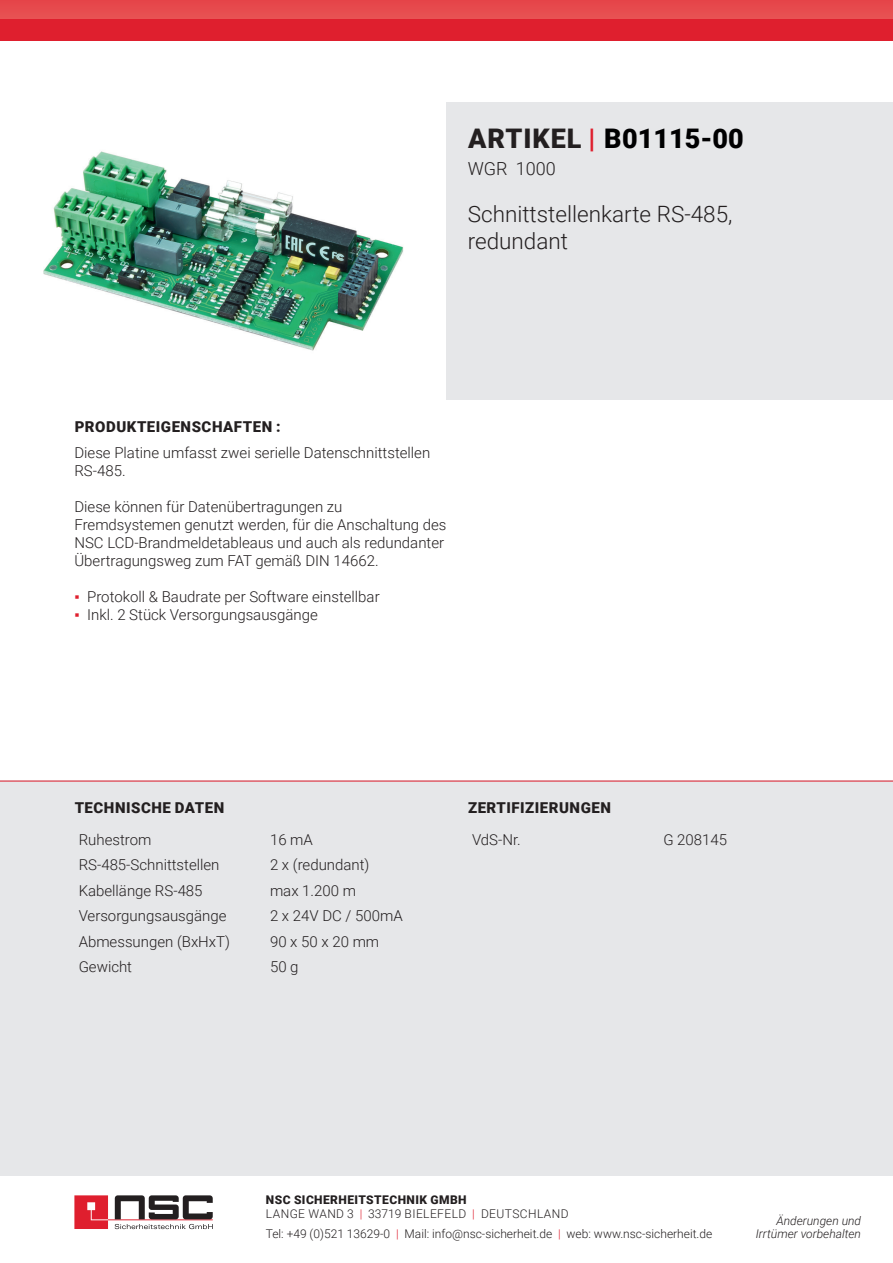
<style>
.page{position:relative;width:893px;height:1263px;background:#fff}
.page>*{position:absolute;margin:0;border:0;box-sizing:border-box;transform-origin:0 0}
.t1{font:900 27px "Roboto";letter-spacing:.015em;color:#000001}
.t2{font:300 22.5px/27px "Roboto";color:#231f20}
.t3{font:300 18px "Roboto";color:#231f20}
.t4{font:300 15px/18px "Roboto";color:#231f20}
.t5{font:900 15px "Roboto";letter-spacing:.035em;color:#231f20}
.t6{font:300 12px "Roboto";color:#231f20}
.t7{font:300 12px/13.5px "Roboto";letter-spacing:.035em;color:#231f20}
.t8{font:italic 300 12px/13.5px "Roboto";color:#231f20;text-align:right}
.s1{color:#231f20}
.s2{color:#df1f2e}
.s3{font-family:"Arial Narrow";font-weight:400;color:#df1f2e}
.s4{font-weight:900}
</style>
<div class="page">
<div style="left:0;top:781px;width:893px;height:395px;background:#e6e7e9"></div>
<div style="left:446px;top:102px;width:447px;height:298px;background:#e6e7e9"></div>
<hr style="left:0;top:781px;width:893px;height:1px;background:#df1f2e">
<div style="left:0;top:0;width:893px;height:40px;background:#df1f2e"></div>
<div style="left:0;top:0;width:893px;height:19px;background:#e64b4e"></div>
<svg style="left:74px;top:1195px;width:139px;height:34px"></svg>
<img style="left:43px;top:151px;width:361px;height:200px">
<h1 class="t1" style="left:468px;top:119px;width:277px"><span class="s1">ARTIKEL</span> <span class="s2">|</span> B01115-00</h1>
<p class="t3" style="left:468px;top:156px;width:90px">WGR 1000</p>
<h2 class="t2" style="left:468px;top:199px;width:266px">Schnittstellenkarte RS-485, redundant</h2>
<p class="t5" style="left:75px;top:416px;width:208px">PRODUKTEIGENSCHAFTEN :</p>
<p class="t4" style="left:74px;top:443px;width:357px">Diese Platine umfasst zwei serielle Datenschnittstellen<br>RS-485.</p>
<p class="t4" style="left:74px;top:497px;width:374px">Diese können für Datenübertragungen zu Fremdsystemen genutzt werden, für die Anschaltung des NSC LCD-Brandmeldetableaus und auch als redundanter Übertragungsweg zum FAT gemäß DIN 14662.</p>
<p class="t4" style="left:74px;top:587px;width:307px"><span class="s3">▪</span><span class="s2">▪</span> Protokoll &amp; Baudrate per Software einstellbar</p>
<p class="t4" style="left:74px;top:605px;width:245px"><span class="s3">▪</span><span class="s2">▪</span> Inkl. 2 Stück Versorgungsausgänge</p>
<p class="t5" style="left:75px;top:797px;width:151px">TECHNISCHE DATEN</p>
<p class="t5" style="left:468px;top:797px;width:144px">ZERTIFIZIERUNGEN</p>
<p class="t4" style="left:79px;top:830px;width:74px">Ruhestrom</p>
<p class="t4" style="left:270px;top:830px;width:44px">16 mA</p>
<p class="t4" style="left:472px;top:830px;width:50px">VdS-Nr.</p>
<p class="t4" style="left:663px;top:830px;width:65px">G 208145</p>
<p class="t4" style="left:79px;top:855px;width:142px">RS-485-Schnittstellen</p>
<p class="t4" style="left:270px;top:855px;width:101px">2 x (redundant)</p>
<p class="t4" style="left:79px;top:881px;width:125px">Kabellänge RS-485</p>
<p class="t4" style="left:270px;top:881px;width:88px">max 1.200 m</p>
<p class="t4" style="left:79px;top:906px;width:149px">Versorgungsausgänge</p>
<p class="t4" style="left:270px;top:906px;width:134px">2 x 24V DC / 500mA</p>
<p class="t4" style="left:79px;top:932px;width:153px">Abmessungen (BxHxT)</p>
<p class="t4" style="left:270px;top:932px;width:111px">90 x 50 x 20 mm</p>
<p class="t4" style="left:79px;top:957px;width:55px">Gewicht</p>
<p class="t4" style="left:270px;top:957px;width:30px">50 g</p>
<p class="t7" style="left:266px;top:1193px;width:304px"><span class="s4">NSC SICHERHEITSTECHNIK GMBH<br></span>LANGE WAND 3 <span class="s2">|</span> 33719 BIELEFELD <span class="s2">|</span> DEUTSCHLAND</p>
<p class="t6" style="left:266px;top:1225px;width:448px">Tel: +49 (0)521 13629-0 <span class="s2">|</span> Mail: info@nsc-sicherheit.de <span class="s2">|</span> web: www.nsc-sicherheit.de</p>
<p class="t8" style="left:756px;top:1213px;width:107px">Änderungen und<br>Irrtümer vorbehalten</p>
</div>
